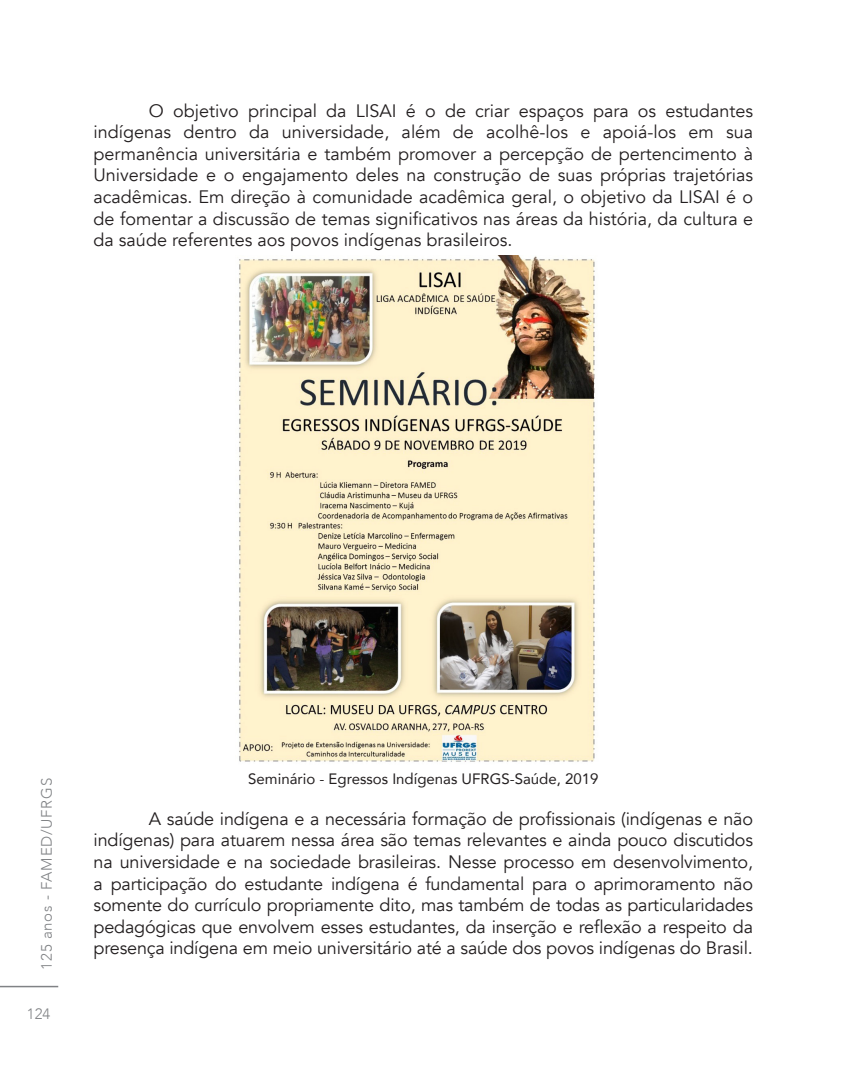
<style>
.page{position:relative;width:868px;height:1080px;background:#fff}
.page>*{position:absolute;margin:0;border:0;box-sizing:border-box;transform-origin:0 0}
.t1{font:18px/21.6px "Avenir";letter-spacing:-.01em;color:#231f20;text-align:justify}
.t2{font:15px "Avenir";color:#231f20}
.t3{font:300 15px "Avenir";letter-spacing:.05em;color:#808285}
</style>
<div class="page">
<hr style="left:0;top:986px;width:58px;height:1px;background:#808285">
<img style="left:239px;top:255px;width:356px;height:507px">
<p class="t1" style="left:94px;top:100px;width:661px;text-indent:55px">O objetivo principal da LISAI é o de criar espaços para os estudantes indígenas dentro da universidade, além de acolhê-los e apoiá-los em sua permanência universitária e também promover a percepção de pertencimento à Universidade e o engajamento deles na construção de suas próprias trajetórias acadêmicas. Em direção à comunidade acadêmica geral, o objetivo da LISAI é o de fomentar a discussão de temas significativos nas áreas da história, da cultura e da saúde referentes aos povos indígenas brasileiros.</p>
<p class="t3" style="left:37px;top:970px;width:193px;rotate:-90deg">125 anos - FAMED/UFRGS</p>
<p class="t3" style="left:27px;top:1004px;width:25px">124</p>
<p class="t2" style="left:248px;top:769px;width:351px">Seminário - Egressos Indígenas UFRGS-Saúde, 2019</p>
<p class="t1" style="left:94px;top:808px;width:661px;text-indent:55px">A saúde indígena e a necessária formação de profissionais (indígenas e não indígenas) para atuarem nessa área são temas relevantes e ainda pouco discutidos na universidade e na sociedade brasileiras. Nesse processo em desenvolvimento, a participação do estudante indígena é fundamental para o aprimoramento não somente do currículo propriamente dito, mas também de todas as particularidades pedagógicas que envolvem esses estudantes, da inserção e reflexão a respeito da presença indígena em meio universitário até a saúde dos povos indígenas do Brasil.</p>
</div>
